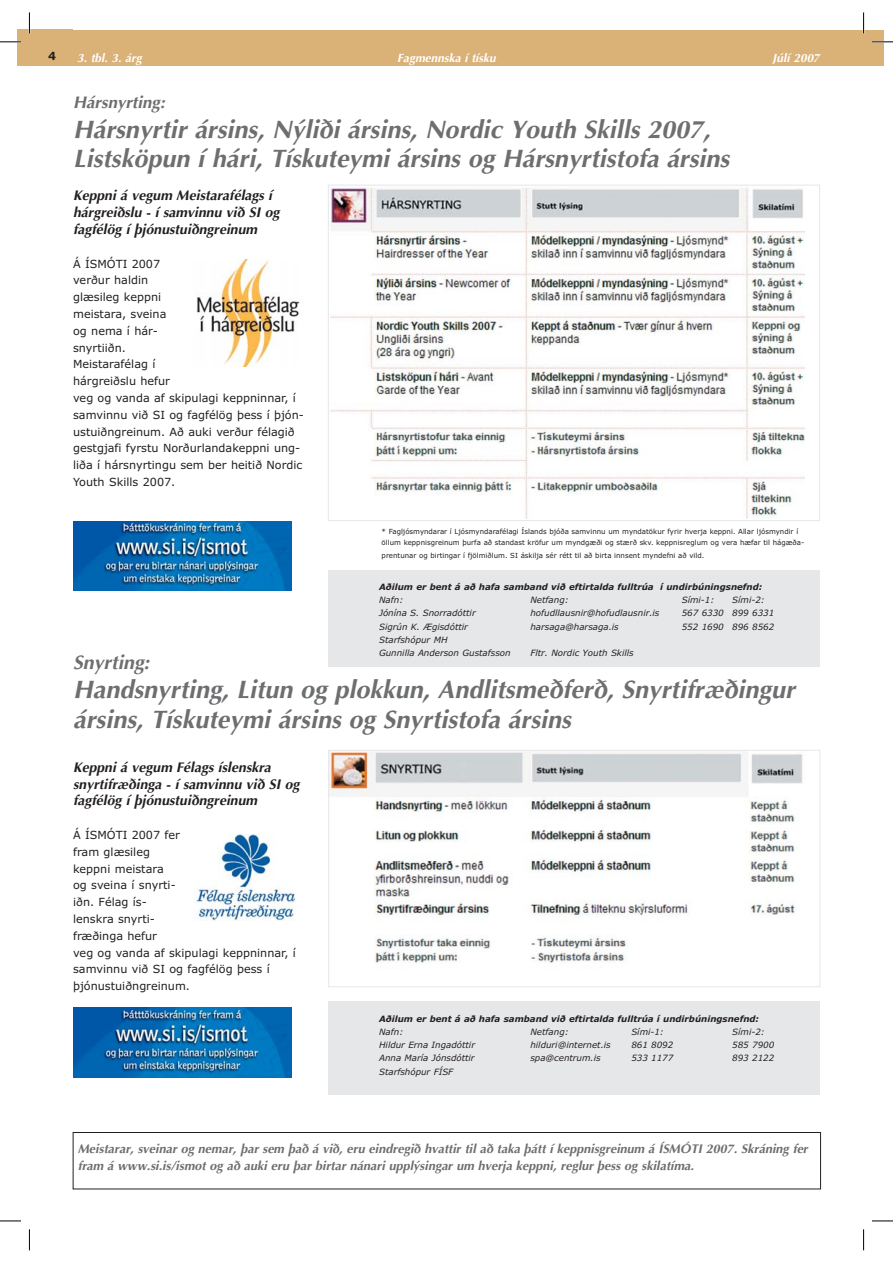
<style>
.page{position:relative;width:893px;height:1263px;background:#fff}
.page>*{position:absolute;margin:0;border:0;box-sizing:border-box;transform-origin:0 0}
.t1{font:italic 700 25.2px/29.4px "Optima";color:#6d6e70}
.t2{font:italic 700 19.65px "Optima";color:#6d6e70}
.t3{font:italic 700 16.8px "Optima";color:#6d6e70}
.t4{font:italic 700 13.95px/16.8px "Optima";color:#231f20}
.t5{font:italic 700 12.6px/16.8px "Optima";color:#6d6e70}
.t6{font:italic 700 11.85px "Optima";color:#fff}
.t7{font:11.25px/16.8px "Verdana";color:#231f20}
.t8{font:700 11.25px "Verdana";color:#231f20}
.t9{font:italic 8.7px/13.4px "Verdana";color:#231f20}
.t10{font:italic 700 8.7px "Verdana";color:#231f20}
.t11{font:7.05px/11.2px "Verdana";color:#231f20}
</style>
<div class="page">
<div style="left:73px;top:1132px;width:747px;height:57px;border:1px solid #231f20"></div>
<div style="left:863px;top:30px;width:20px;height:36px;background:#dab177"></div>
<div style="left:18px;top:30px;width:845px;height:36px;background:#dab177"></div>
<div style="left:328px;top:1002px;width:491px;height:93px;background:#e6e7e8"></div>
<div style="left:328px;top:570px;width:491px;height:96px;background:#e6e7e8"></div>
<img style="left:330px;top:187px;width:474px;height:332px">
<img style="left:330px;top:752px;width:473px;height:217px">
<div style="left:328px;top:750px;width:492px;height:237px;border:1px solid #e6e7e8"></div>
<img style="left:196px;top:260px;width:104px;height:107px">
<img style="left:195px;top:834px;width:100px;height:86px">
<img style="left:73px;top:521px;width:219px;height:70px">
<img style="left:73px;top:1008px;width:219px;height:69px">
<hr style="left:0;top:41px;width:21px;height:2px;background:#fff">
<hr style="left:872px;top:41px;width:20px;height:2px;background:#fff">
<hr style="left:862px;top:12px;width:2px;height:21px;background:#fff">
<svg style="left:0;top:42px;width:21px;height:1px"></svg>
<svg style="left:872px;top:42px;width:20px;height:1px"></svg>
<svg style="left:0;top:1221px;width:21px;height:1px"></svg>
<svg style="left:872px;top:1221px;width:20px;height:1px"></svg>
<svg style="left:29px;top:12px;width:1px;height:21px"></svg>
<svg style="left:29px;top:1229px;width:1px;height:21px"></svg>
<svg style="left:863px;top:12px;width:1px;height:21px"></svg>
<svg style="left:863px;top:1229px;width:1px;height:21px"></svg>
<p class="t8" style="left:48px;top:49px;width:9px">4</p>
<p class="t6" style="left:77px;top:53px;width:66px">3. tbl. 3. árg</p>
<p class="t6" style="left:397px;top:53px;width:100px">Fagmennska í tísku</p>
<p class="t6" style="left:772px;top:53px;width:49px">Júlí 2007</p>
<h3 class="t3" style="left:73px;top:96px;width:93px">Hársnyrting:</h3>
<h1 class="t1" style="left:73px;top:117px;width:657px">Hársnyrtir ársins, Nýliði ársins, Nordic Youth Skills 2007,<br>Listsköpun í hári, Tískuteymi ársins og Hársnyrtistofa ársins</h1>
<p class="t4" style="left:73px;top:189px;width:208px">Keppni á vegum Meistarafélags í hárgreiðslu - í samvinnu við SI og fagfélög í þjónustuiðngreinum</p>
<p class="t7" style="left:73px;top:256px;width:232px">Á ÍSMÓTI 2007<br>verður haldin<br>glæsileg keppni<br>meistara, sveina<br>og nema í hár-<br>snyrtiiðn.<br>Meistarafélag í<br>hárgreiðslu hefur<br>veg og vanda af skipulagi keppninnar, í samvinnu við SI og fagfélög þess í þjón&shy;ustuiðngreinum. Að auki verður félagið gestgjafi fyrstu Norðurlandakeppni ung&shy;liða í hársnyrtingu sem ber heitið Nordic<br>Youth Skills 2007.</p>
<p class="t11" style="left:381px;top:526px;width:424px">* Fagljósmyndarar í Ljósmyndarafélagi Íslands bjóða samvinnu um myndatökur fyrir hverja keppni. Allar ljósmyndir í öllum keppnisgreinum þurfa að standast kröfur um myndgæði og stærð skv. keppnisreglum og vera hæfar til hágæða-</p>
<p class="t11" style="left:381px;top:551px;width:324px">prentunar og birtingar í fjölmiðlum. SI áskilja sér rétt til að birta innsent myndefni að vild.</p>
<p class="t10" style="left:379px;top:583px;width:385px">Aðilum er bent á að hafa samband við eftirtalda fulltrúa í undirbúningsnefnd:</p>
<p class="t9" style="left:379px;top:594px;width:26px">Nafn:</p>
<p class="t9" style="left:530px;top:594px;width:40px">Netfang:</p>
<p class="t9" style="left:681px;top:594px;width:34px">Sími-1:</p>
<p class="t9" style="left:732px;top:594px;width:34px">Sími-2:</p>
<p class="t9" style="left:379px;top:607px;width:98px">Jónína S. Snorradóttir</p>
<p class="t9" style="left:530px;top:607px;width:130px">hofudllausnir@hofudlausnir.is</p>
<p class="t9" style="left:681px;top:607px;width:94px">567 6330 899 6331</p>
<p class="t9" style="left:379px;top:621px;width:90px">Sigrún K. Ægisdóttir</p>
<p class="t9" style="left:530px;top:621px;width:90px">harsaga@harsaga.is</p>
<p class="t9" style="left:681px;top:621px;width:94px">552 1690 896 8562</p>
<p class="t9" style="left:379px;top:634px;width:133px">Starfshópur MH<br>Gunnilla Anderson Gustafsson</p>
<p class="t9" style="left:530px;top:647px;width:105px">Fltr. Nordic Youth Skills</p>
<h2 class="t2" style="left:73px;top:654px;width:78px">Snyrting:</h2>
<h1 class="t1" style="left:73px;top:678px;width:723px">Handsnyrting, Litun og plokkun, Andlitsmeðferð, Snyrtifræðingur ársins, Tískuteymi ársins og Snyrtistofa ársins</h1>
<p class="t4" style="left:73px;top:760px;width:228px">Keppni á vegum Félags íslenskra snyrtifræðinga - í samvinnu við SI og fagfélög í þjónustuiðngreinum</p>
<p class="t7" style="left:73px;top:828px;width:224px">Á ÍSMÓTI 2007 fer<br>fram glæsileg<br>keppni meistara<br>og sveina í snyrti-<br>iðn. Félag ís-<br>lenskra snyrti-<br>fræðinga hefur<br>veg og vanda af skipulagi keppninnar, í samvinnu við SI og fagfélög þess í þjónustuiðngreinum.</p>
<p class="t10" style="left:379px;top:1015px;width:381px">Aðilum er bent á að hafa samband við eftirtalda fulltrúa í undirbúningsnefnd:</p>
<p class="t9" style="left:379px;top:1026px;width:26px">Nafn:</p>
<p class="t9" style="left:530px;top:1026px;width:40px">Netfang:</p>
<p class="t9" style="left:631px;top:1026px;width:34px">Sími-1:</p>
<p class="t9" style="left:732px;top:1026px;width:34px">Sími-2:</p>
<p class="t9" style="left:379px;top:1039px;width:97px">Hildur Erna Ingadóttir</p>
<p class="t9" style="left:530px;top:1039px;width:82px">hilduri@internet.is</p>
<p class="t9" style="left:631px;top:1039px;width:44px">861 8092</p>
<p class="t9" style="left:732px;top:1039px;width:44px">585 7900</p>
<p class="t9" style="left:379px;top:1052px;width:97px">Anna María Jónsdóttir</p>
<p class="t9" style="left:530px;top:1052px;width:72px">spa@centrum.is</p>
<p class="t9" style="left:631px;top:1052px;width:44px">533 1177</p>
<p class="t9" style="left:732px;top:1052px;width:44px">893 2122</p>
<p class="t9" style="left:379px;top:1066px;width:76px">Starfshópur FÍSF</p>
<p class="t5" style="left:78px;top:1142px;width:731px">Meistarar, sveinar og nemar, þar sem það á við, eru eindregið hvattir til að taka þátt í keppnisgreinum á ÍSMÓTI 2007. Skráning fer fram á www.si.is/ismot og að auki eru þar birtar nánari upplýsingar um hverja keppni, reglur þess og skilatíma.</p>
</div>
